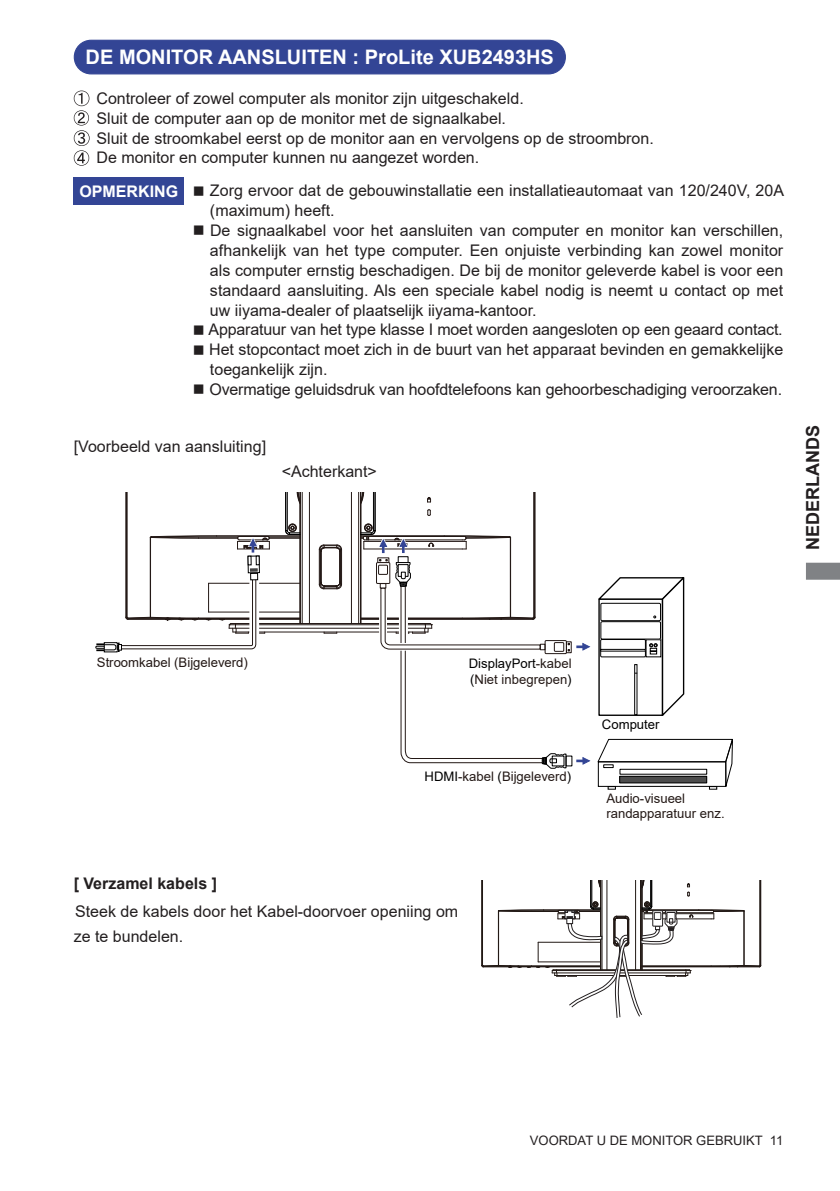
<style>
.page{position:relative;width:840px;height:1191px;background:#fff}
.page>*{position:absolute;margin:0;border:0;box-sizing:border-box;transform-origin:0 0}
.t1{font:700 20px "Arial";color:#fff}
.t2{font:700 18px "Arial";color:#231f20}
.t3{font:16px/19.8px "Arial";color:#231f20}
.t4{font:700 16px "Arial";color:#231f20}
.t5{font:700 16px "Arial";color:#fff}
.t6{font:13.2px/15.4px "Arial";color:#231815}
.t7{font:13.2px "Arial";color:#000}
.t8{font:13px "Arial";color:#231f20}
.s1{color:#000}
</style>
<div class="page">
<svg style="left:806px;top:562px;width:33px;height:18px"></svg>
<svg style="left:74px;top:91px;width:15px;height:75px"></svg>
<div style="left:74px;top:177px;width:110px;height:28px;background:#334595"></div>
<div style="left:74px;top:40px;width:491px;height:34px;background:#334595;border-radius:17px"></div>
<div style="left:74px;top:40px;width:491px;height:34px;border:1px solid #334595;border-radius:17px"></div>
<hr style="left:233px;top:631px;width:195px;height:1px;background:#231815">
<hr style="left:229px;top:628px;width:202px;height:1px;background:#231815">
<hr style="left:235px;top:624px;width:190px;height:1px;background:#231815">
<hr style="left:230px;top:623px;width:200px;height:1px;background:#231815">
<hr style="left:299px;top:492px;width:1px;height:131px;background:#231815">
<hr style="left:300px;top:492px;width:1px;height:131px;background:#231815">
<hr style="left:302px;top:492px;width:1px;height:131px;background:#231815">
<hr style="left:309px;top:492px;width:1px;height:131px;background:#231815">
<hr style="left:319px;top:549px;width:1px;height:35px;background:#231815">
<hr style="left:320px;top:551px;width:1px;height:31px;background:#231815">
<svg style="left:323px;top:632px;width:14px;height:2px"></svg>
<hr style="left:339px;top:551px;width:1px;height:31px;background:#231815">
<hr style="left:340px;top:549px;width:1px;height:35px;background:#231815">
<hr style="left:341px;top:549px;width:1px;height:35px;background:#231815">
<hr style="left:351px;top:492px;width:1px;height:131px;background:#231815">
<hr style="left:358px;top:492px;width:1px;height:131px;background:#231815">
<hr style="left:360px;top:492px;width:1px;height:131px;background:#231815">
<svg style="left:318px;top:581px;width:24px;height:8px"></svg>
<svg style="left:318px;top:544px;width:24px;height:8px"></svg>
<hr style="left:128px;top:619px;width:172px;height:1px;background:#231815">
<hr style="left:360px;top:619px;width:172px;height:1px;background:#231815">
<hr style="left:360px;top:618px;width:102px;height:1px;background:#231815">
<hr style="left:198px;top:618px;width:102px;height:1px;background:#231815">
<hr style="left:198px;top:617px;width:102px;height:1px;background:#231815">
<hr style="left:360px;top:617px;width:102px;height:1px;background:#231815">
<hr style="left:208px;top:611px;width:92px;height:1px;background:#231815">
<hr style="left:208px;top:583px;width:92px;height:1px;background:#231815">
<hr style="left:363px;top:541px;width:103px;height:1px;background:#231815">
<hr style="left:364px;top:539px;width:98px;height:1px;background:#231815">
<hr style="left:269px;top:538px;width:31px;height:1px;background:#231815">
<hr style="left:269px;top:537px;width:31px;height:1px;background:#231815">
<hr style="left:360px;top:536px;width:84px;height:1px;background:#231815">
<hr style="left:216px;top:536px;width:84px;height:1px;background:#231815">
<hr style="left:216px;top:535px;width:84px;height:1px;background:#231815">
<hr style="left:360px;top:535px;width:84px;height:1px;background:#231815">
<hr style="left:509px;top:537px;width:1px;height:80px;background:#231815">
<hr style="left:510px;top:537px;width:1px;height:80px;background:#231815">
<hr style="left:533px;top:492px;width:1px;height:125px;background:#231815">
<hr style="left:534px;top:492px;width:1px;height:125px;background:#231815">
<svg style="left:427px;top:509px;width:3px;height:7px"></svg>
<svg style="left:427px;top:497px;width:4px;height:5px"></svg>
<hr style="left:363px;top:548px;width:99px;height:1px;background:#231815">
<svg style="left:443px;top:535px;width:68px;height:14px"></svg>
<div style="left:288px;top:523px;width:8px;height:9px;border:1px solid #231815;border-radius:50%"></div>
<div style="left:288px;top:524px;width:8px;height:7px;border:1px solid #231815;border-radius:50%"></div>
<svg style="left:361px;top:492px;width:3px;height:12px"></svg>
<svg style="left:296px;top:492px;width:4px;height:12px"></svg>
<div style="left:364px;top:523px;width:8px;height:9px;border:1px solid #231815;border-radius:50%"></div>
<div style="left:364px;top:524px;width:8px;height:7px;border:1px solid #231815;border-radius:50%"></div>
<svg style="left:428px;top:542px;width:6px;height:5px"></svg>
<hr style="left:285px;top:492px;width:1px;height:38px;background:#000">
<hr style="left:287px;top:492px;width:1px;height:38px;background:#000">
<hr style="left:373px;top:492px;width:1px;height:38px;background:#000">
<hr style="left:374px;top:492px;width:1px;height:38px;background:#000">
<svg style="left:285px;top:526px;width:15px;height:9px"></svg>
<svg style="left:95px;top:492px;width:175px;height:161px"></svg>
<svg style="left:598px;top:577px;width:87px;height:139px"></svg>
<svg style="left:576px;top:643px;width:13px;height:7px"></svg>
<svg style="left:576px;top:757px;width:13px;height:7px"></svg>
<svg style="left:597px;top:738px;width:136px;height:52px"></svg>
<div style="left:397px;top:556px;width:11px;height:7px;border:1px solid #000"></div>
<svg style="left:360px;top:526px;width:50px;height:27px"></svg>
<div style="left:376px;top:562px;width:14px;height:22px;border:1px solid #231815"></div>
<div style="left:378px;top:565px;width:9px;height:10px;border:1px solid #231815"></div>
<div style="left:565px;top:641px;width:6px;height:12px;border:1px solid #231815"></div>
<svg style="left:379px;top:559px;width:190px;height:210px"></svg>
<hr style="left:760px;top:880px;width:1px;height:85px;background:#211814">
<svg style="left:481px;top:880px;width:279px;height:138px"></svg>
<p class="t1" style="left:86px;top:43px;width:469px">DE MONITOR AANSLUITEN : ProLite XUB2493HS</p>
<p class="t3" style="left:96px;top:88px;width:558px">Controleer of zowel computer als monitor zijn uitgeschakeld.<br>Sluit de computer aan op de monitor met de signaalkabel.<br>Sluit de stroomkabel eerst op de monitor aan en vervolgens op de stroombron.<br>De monitor en computer kunnen nu aangezet worden.</p>
<p class="t5" style="left:79px;top:180px;width:100px">OPMERKING</p>
<p class="t3" style="left:210px;top:181px;width:575px;text-indent:-17px">■ Zorg ervoor dat de gebouwinstallatie een installatieautomaat van 120/240V, 20A (maximum) heeft.</p>
<p class="t3" style="left:210px;top:220px;width:574px;text-align:justify;text-indent:-17px">■ De signaalkabel voor het aansluiten van computer en monitor kan verschillen, afhankelijk van het type computer. Een onjuiste verbinding kan zowel monitor als computer ernstig beschadigen. De bij de monitor geleverde kabel is voor een standaard aansluiting. Als een speciale kabel nodig is neemt u contact op met uw iiyama-dealer of plaatselijk iiyama-kantoor.</p>
<p class="t3" style="left:193px;top:320px;width:591px">■ Apparatuur van het type klasse I moet worden aangesloten op een geaard contact.</p>
<p class="t3" style="left:210px;top:340px;width:574px;text-indent:-17px">■ Het stopcontact moet zich in de buurt van het apparaat bevinden en gemakkelijke toegankelijk zijn.</p>
<p class="t3" style="left:193px;top:379px;width:590px">■ Overmatige geluidsdruk van hoofdtelefoons kan gehoorbeschadiging veroorzaken.</p>
<p class="t3" style="left:74px;top:437px;width:194px">[Voorbeeld van aansluiting]</p>
<p class="t3" style="left:281px;top:461px;width:97px">&lt;Achterkant&gt;</p>
<p class="t2" style="left:799px;top:550px;width:126px;rotate:-90deg">NEDERLANDS</p>
<p class="t6" style="left:97px;top:654px;width:152px">Stroomkabel (Bijgeleverd)</p>
<p class="t6" style="left:468px;top:656px;width:104px"><span class="s1">DisplayPort</span>-kabel <span class="s1">(</span>Niet inbegrepen<span class="s1">)</span></p>
<p class="t6" style="left:424px;top:768px;width:148px"><span class="s1">HDMI</span>-kabel <span class="s1">(</span>Bijgeleverd<span class="s1">)</span></p>
<p class="t4" style="left:74px;top:871px;width:145px">[ Verzamel kabels ]</p>
<p class="t3" style="left:74px;top:898px;width:386px;line-height:25.6px">Steek de kabels door het Kabel-doorvoer openiing om ze te bundelen.</p>
<p class="t7" style="left:601px;top:715px;width:59px">Computer</p>
<p class="t6" style="left:606px;top:791px;width:120px;line-height:14.6px">Audio-visueel randapparatuur enz.</p>
<p class="t8" style="left:529px;top:1131px;width:255px">VOORDAT U DE MONITOR GEBRUIKT 11</p>
</div>
